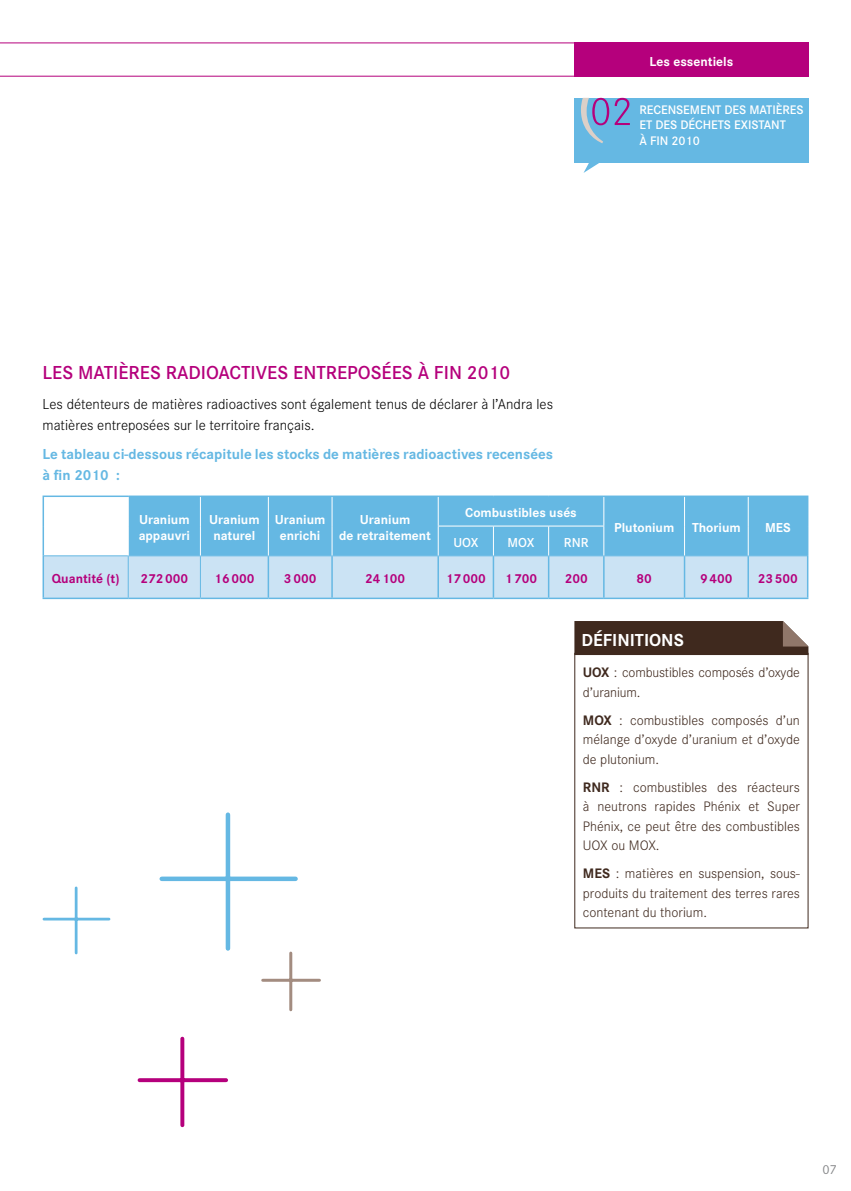
<style>
.page{position:relative;width:851px;height:1191px;background:#fff}
.page>*{position:absolute;margin:0;border:0;box-sizing:border-box;transform-origin:0 0}
.t1{font:600 19.5px "Corporate S";color:#b5007c}
.t2{font:700 18px "Corporate S";color:#fff}
.t3{font:300 15px/21px "Corporate S";color:#000}
.t4{font:700 15px/21px "Corporate S";color:#65b8e3}
.t5{font:300 14.25px/19.5px "Corporate S";color:#3f291e;text-align:justify}
.t6{font:700 14.25px "Corporate S";color:#3f291e}
.t7{font:700 13.5px/16.2px "Corporate S";color:#fff;text-align:center}
.t8{font:700 13.5px "Corporate S";color:#b5007c}
.t9{font:600 13.5px "Corporate S";color:#fff}
.t10{font:13.5px "Corporate S";color:#87888a}
.t11{font:600 12.9px/15.5px "Corporate S";letter-spacing:-.005em;color:#fff}
.s1{font-weight:700}
</style>
<div class="page">
<hr style="left:43px;top:495px;width:85px;height:2px;background:#65b8e3">
<hr style="left:128px;top:495px;width:72px;height:2px;background:#65b8e3">
<hr style="left:200px;top:495px;width:68px;height:2px;background:#65b8e3">
<hr style="left:268px;top:495px;width:64px;height:2px;background:#65b8e3">
<hr style="left:332px;top:495px;width:106px;height:2px;background:#65b8e3">
<hr style="left:438px;top:495px;width:55px;height:2px;background:#65b8e3">
<hr style="left:493px;top:495px;width:55px;height:2px;background:#65b8e3">
<hr style="left:548px;top:495px;width:55px;height:2px;background:#65b8e3">
<hr style="left:603px;top:495px;width:81px;height:2px;background:#65b8e3">
<hr style="left:684px;top:495px;width:64px;height:2px;background:#65b8e3">
<hr style="left:748px;top:495px;width:60px;height:2px;background:#65b8e3">
<hr style="left:806px;top:497px;width:2px;height:29px;background:#65b8e3">
<hr style="left:806px;top:526px;width:2px;height:30px;background:#65b8e3">
<hr style="left:806px;top:556px;width:2px;height:41px;background:#65b8e3">
<hr style="left:43px;top:597px;width:85px;height:2px;background:#65b8e3">
<hr style="left:128px;top:597px;width:72px;height:2px;background:#65b8e3">
<hr style="left:200px;top:597px;width:68px;height:2px;background:#65b8e3">
<hr style="left:268px;top:597px;width:64px;height:2px;background:#65b8e3">
<hr style="left:332px;top:597px;width:106px;height:2px;background:#65b8e3">
<hr style="left:438px;top:597px;width:55px;height:2px;background:#65b8e3">
<hr style="left:493px;top:597px;width:55px;height:2px;background:#65b8e3">
<hr style="left:548px;top:597px;width:55px;height:2px;background:#65b8e3">
<hr style="left:603px;top:597px;width:81px;height:2px;background:#65b8e3">
<hr style="left:684px;top:597px;width:64px;height:2px;background:#65b8e3">
<hr style="left:748px;top:597px;width:60px;height:2px;background:#65b8e3">
<svg style="left:43px;top:497px;width:764px;height:101px;background:#99ceeb"></svg>
<hr style="left:75px;top:888px;width:2px;height:65px;background:#65b8e3">
<hr style="left:44px;top:917px;width:65px;height:3px;background:#65b8e3">
<hr style="left:226px;top:814px;width:4px;height:134px;background:#65b8e3">
<div style="left:162px;top:876px;width:133px;height:5px;background:#65b8e3"></div>
<svg style="left:180px;top:1038px;width:4px;height:87px"></svg>
<svg style="left:139px;top:1078px;width:87px;height:4px"></svg>
<hr style="left:289px;top:953px;width:3px;height:56px;background:#a38c80">
<hr style="left:263px;top:978px;width:56px;height:3px;background:#a38c80">
<div style="left:574px;top:98px;width:234px;height:65px;background:#65b8e3"></div>
<svg style="left:583px;top:163px;width:16px;height:10px"></svg>
<svg style="left:581px;top:98px;width:48px;height:45px"></svg>
<svg style="left:574px;top:621px;width:234px;height:34px;background:#4a342a"></svg>
<svg style="left:0;top:43px;width:574px;height:34px"></svg>
<div style="left:574px;top:43px;width:234px;height:34px;background:#b5007c"></div>
<p class="t7" style="left:649px;top:53px;width:85px">Les essentiels</p>
<p class="t11" style="left:639px;top:102px;width:166px">RECENSEMENT DES MATI ÈRES<br>ET DES DÉCHETS EXI STANT<br>À FIN 2010</p>
<h1 class="t1" style="left:43px;top:361px;width:469px">LES MATI ÈRES RADIOACTIVES ENTREPOSÉES À FI N 2010</h1>
<p class="t3" style="left:43px;top:393px;width:512px">Les détenteurs de matières radioactives sont également tenus de déclarer à l’Andra les matières entreposées sur le territoire français.</p>
<p class="t4" style="left:43px;top:444px;width:512px">Le tableau ci-dessous récapitule les stocks de matières radioactives recensées à fin 2010 :</p>
<p class="t7" style="left:139px;top:512px;width:53px;text-align:left">Uranium appauvri</p>
<p class="t7" style="left:209px;top:512px;width:52px">Uranium naturel</p>
<p class="t7" style="left:275px;top:512px;width:52px">Uranium enrichi</p>
<p class="t7" style="left:339px;top:512px;width:93px">Uranium<br>de retraitement</p>
<p class="t7" style="left:465px;top:505px;width:113px">Combustibles usés</p>
<p class="t9" style="left:453px;top:535px;width:9px">UOX</p>
<p class="t9" style="left:507px;top:535px;width:10px">MOX</p>
<p class="t9" style="left:564px;top:535px;width:9px">RNR</p>
<p class="t7" style="left:614px;top:520px;width:62px">Plutonium</p>
<p class="t7" style="left:692px;top:520px;width:50px">Thorium</p>
<p class="t7" style="left:765px;top:520px;width:27px">MES</p>
<p class="t8" style="left:52px;top:571px;width:69px">Quantité (t)</p>
<p class="t8" style="left:140px;top:571px;width:49px">272000</p>
<p class="t8" style="left:214px;top:571px;width:42px">16000</p>
<p class="t8" style="left:284px;top:571px;width:34px">3000</p>
<p class="t8" style="left:365px;top:571px;width:42px">24100</p>
<p class="t8" style="left:445px;top:571px;width:42px">17000</p>
<p class="t8" style="left:504px;top:571px;width:34px">1700</p>
<p class="t8" style="left:564px;top:571px;width:25px">200</p>
<p class="t8" style="left:636px;top:571px;width:17px">80</p>
<p class="t8" style="left:700px;top:571px;width:34px">9400</p>
<p class="t8" style="left:757px;top:571px;width:42px">23500</p>
<p class="t2" style="left:581px;top:630px;width:102px">Définitions</p>
<p class="t5" style="left:583px;top:663px;width:218px"><span class="s1">UOX</span> : combustibles composés d’oxyde d’uranium.</p>
<p class="t5" style="left:583px;top:710px;width:218px"><span class="s1">MOX</span> : combustibles composés d’un mélange d’oxyde d’uranium et d’oxyde de plutonium.</p>
<p class="t6" style="left:583px;top:779px;width:10px">RNR</p>
<p class="t5" style="left:583px;top:777px;width:218px;text-indent:37px">: combustibles des réacteurs à neutrons rapides Phénix et Super Phénix, ce peut être des combustibles UOX ou MOX.</p>
<p class="t5" style="left:583px;top:864px;width:218px"><span class="s1">MES</span> : matières en suspension, sous&shy;produits du traitement des terres rares contenant du thorium.</p>
<p class="t10" style="left:822px;top:1162px;width:16px">07</p>
</div>
